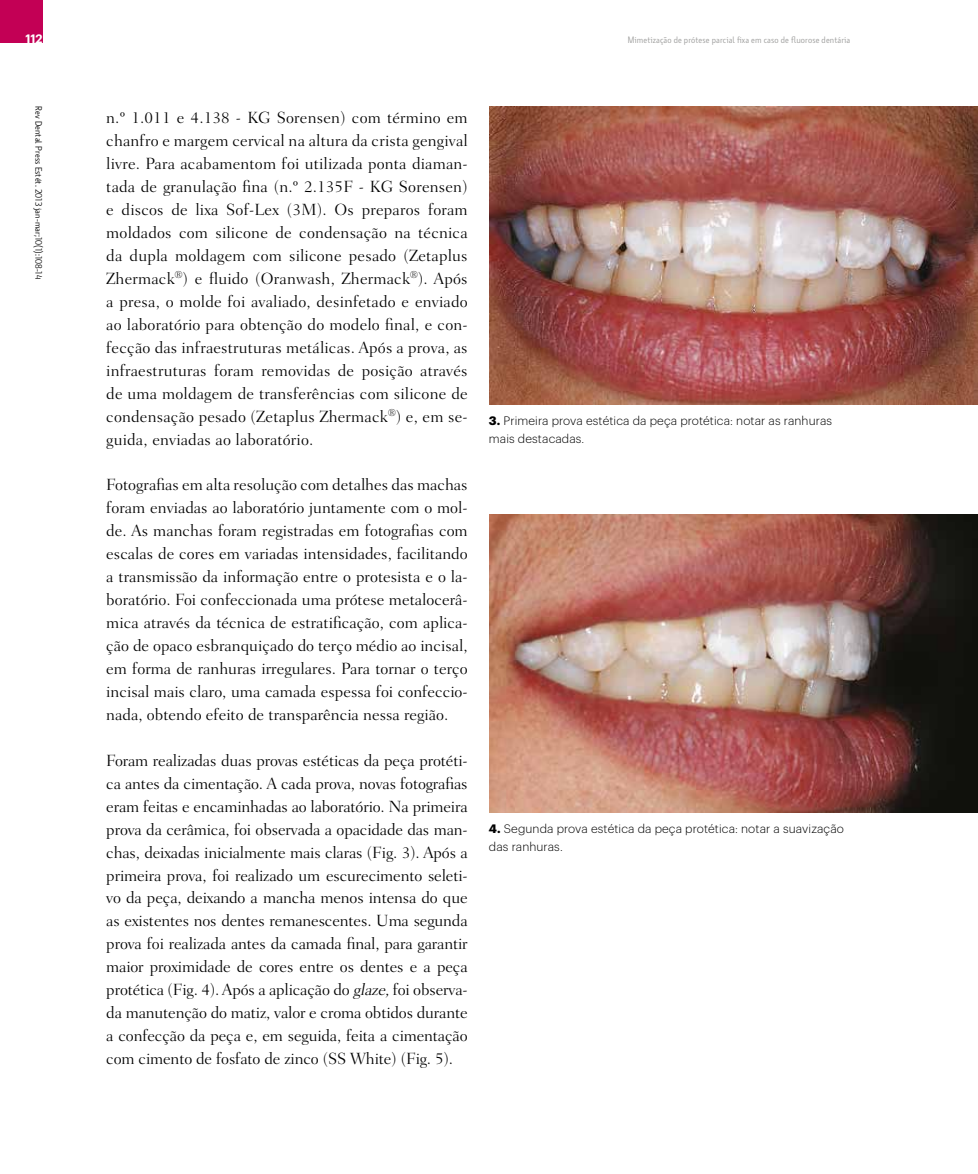
<style>
.page{position:relative;width:978px;height:1174px;background:#fff}
.page>*{position:absolute;margin:0;border:0;box-sizing:border-box;transform-origin:0 0}
.t1{font:300 16.5px/23px "Fairfield LT Std";color:#000;text-align:justify}
.t2{font:300 12px/18px "Graphik";letter-spacing:.01em;color:#000}
.t3{font:600 12px "Graphik";color:#fff}
.t4{font:9px "Botanika Lite";letter-spacing:.01em;color:#9d9d9c}
.t5{font:9px "Botanika Lite";letter-spacing:.01em;color:#000}
.s1{font-style:italic}
.s2{font-weight:700}
</style>
<div class="page">
<div style="left:0;top:0;width:43px;height:43px;background:#c30055"></div>
<img style="left:489px;top:106px;width:489px;height:298px">
<img style="left:489px;top:514px;width:489px;height:298px">
<p class="t3" style="left:25px;top:29px;width:19px">112</p>
<p class="t5" style="left:44px;top:106px;width:174px;rotate:90deg">Rev Dental Press Estét. 2013 jan-mar;10(1):108-14</p>
<p class="t4" style="left:628px;top:34px;width:224px">Mimetização de prótese parcial fixa em caso de fluorose dentária</p>
<p class="t1" style="left:106px;top:106px;width:363px">n.º 1.011 e 4.138 - KG Sorensen) com término em chanfro e margem cervical na altura da crista gengival livre. Para acabamentom foi utilizada ponta diaman&shy;tada de granulação fina (n.º 2.135F - KG Sorensen) e discos de lixa Sof-Lex (3M). Os preparos foram moldados com silicone de condensação na técnica da dupla moldagem com silicone pesado (Zetaplus Zhermack<sup>®</sup>) e fluido (Oranwash, Zhermack<sup>®</sup>). Após a presa, o molde foi avaliado, desinfetado e enviado ao laboratório para obtenção do modelo final, e con&shy;fecção das infraestruturas metálicas. Após a prova, as infraestruturas foram removidas de posição através de uma moldagem de transferências com silicone de condensação pesado (Zetaplus Zhermack<sup>®</sup>) e, em se&shy;guida, enviadas ao laboratório.</p>
<p class="t1" style="left:106px;top:473px;width:363px">Fotografias em alta resolução com detalhes das machas foram enviadas ao laboratório juntamente com o mol&shy;de. As manchas foram registradas em fotografias com escalas de cores em variadas intensidades, facilitando a transmissão da informação entre o protesista e o la&shy;boratório. Foi confeccionada uma prótese metalocerâ&shy;mica através da técnica de estratificação, com aplica&shy;ção de opaco esbranquiçado do terço médio ao incisal, em forma de ranhuras irregulares. Para tornar o terço incisal mais claro, uma camada espessa foi confeccio&shy;nada, obtendo efeito de transparência nessa região.</p>
<p class="t1" style="left:106px;top:749px;width:363px">Foram realizadas duas provas estéticas da peça protéti&shy;ca antes da cimentação. A cada prova, novas fotografias eram feitas e encaminhadas ao laboratório. Na primeira prova da cerâmica, foi observada a opacidade das man&shy;chas, deixadas inicialmente mais claras (Fig. 3). Após a primeira prova, foi realizado um escurecimento seleti&shy;vo da peça, deixando a mancha menos intensa do que as existentes nos dentes remanescentes. Uma segunda prova foi realizada antes da camada final, para garantir maior proximidade de cores entre os dentes e a peça protética (Fig. 4). Após a aplicação do <span class="s1">glaze,</span>foi observa&shy;da manutenção do matiz, valor e croma obtidos durante a confecção da peça e, em seguida, feita a cimentação com cimento de fosfato de zinco (SS White) (Fig. 5).</p>
<p class="t2" style="left:489px;top:410px;width:345px"><span class="s2">3.</span> Primeira prova estética da peça protética: notar as ranhuras mais destacadas.</p>
<p class="t2" style="left:489px;top:818px;width:356px"><span class="s2">4.</span> Segunda prova estética da peça protética: notar a suavização das ranhuras.</p>
</div>
